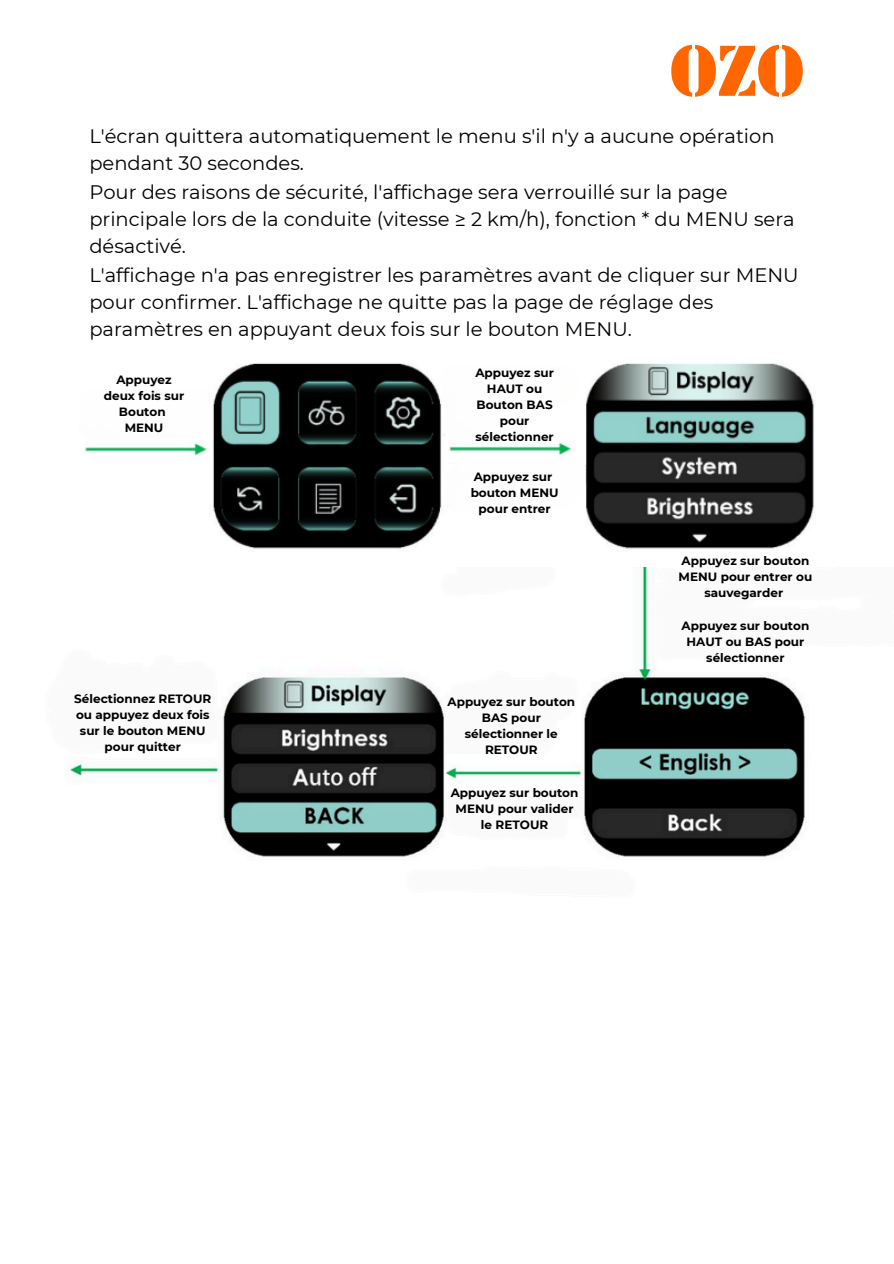
<style>
.page{position:relative;width:894px;height:1264px;background:#fff}
.page>*{position:absolute;margin:0;border:0;box-sizing:border-box;transform-origin:0 0}
.t1{font:75px "Stencil";color:#f60}
.t2{font:19.5px/27px "Montserrat";color:#000}
.t3{font:700 12px/16px "Montserrat";color:#000;text-align:center}
</style>
<div class="page">
<img style="left:85px;top:363px;width:729px;height:186px">
<img style="left:69px;top:568px;width:736px;height:289px">
<img style="left:446px;top:754px;width:135px;height:35px">
<h2 class="t1" style="left:669px;top:41px;width:113px">OZO</h2>
<p class="t2" style="left:89px;top:122px;width:686px">L'écran quittera automatiquement le menu s'il n'y a aucune opération pendant 30 secondes.</p>
<p class="t2" style="left:89px;top:178px;width:706px">Pour des raisons de sécurité, l'affichage sera verrouillé sur la page principale lors de la conduite (vitesse ≥ 2 km/h), fonction * du MENU sera désactivé.</p>
<p class="t2" style="left:89px;top:261px;width:710px">L'affichage n'a pas enregistrer les paramètres avant de cliquer sur MENU pour confirmer. L'affichage ne quitte pas la page de réglage des paramètres en appuyant deux fois sur le bouton MENU.</p>
<p class="t3" style="left:104px;top:372px;width:82px">Appuyez deux fois sur<br>Bouton<br>MENU</p>
<p class="t3" style="left:475px;top:365px;width:80px">Appuyez sur<br>HAUT ou<br>Bouton BAS pour sélectionner</p>
<p class="t3" style="left:470px;top:468px;width:89px">Appuyez sur bouton MENU pour entrer</p>
<p class="t3" style="left:74px;top:690px;width:138px">Sélectionnez RETOUR ou appuyez deux fois sur le bouton MENU pour quitter</p>
<p class="t3" style="left:447px;top:694px;width:129px">Appuyez sur bouton<br>BAS pour sélectionner le<br>RETOUR</p>
<p class="t3" style="left:450px;top:784px;width:129px">Appuyez sur bouton<br>MENU pour valider le RETOUR</p>
<p class="t3" style="left:678px;top:553px;width:135px">Appuyez sur bouton<br>MENU pour entrer ou sauvegarder</p>
<p class="t3" style="left:681px;top:617px;width:129px">Appuyez sur bouton<br>HAUT ou BAS pour sélectionner</p>
</div>
